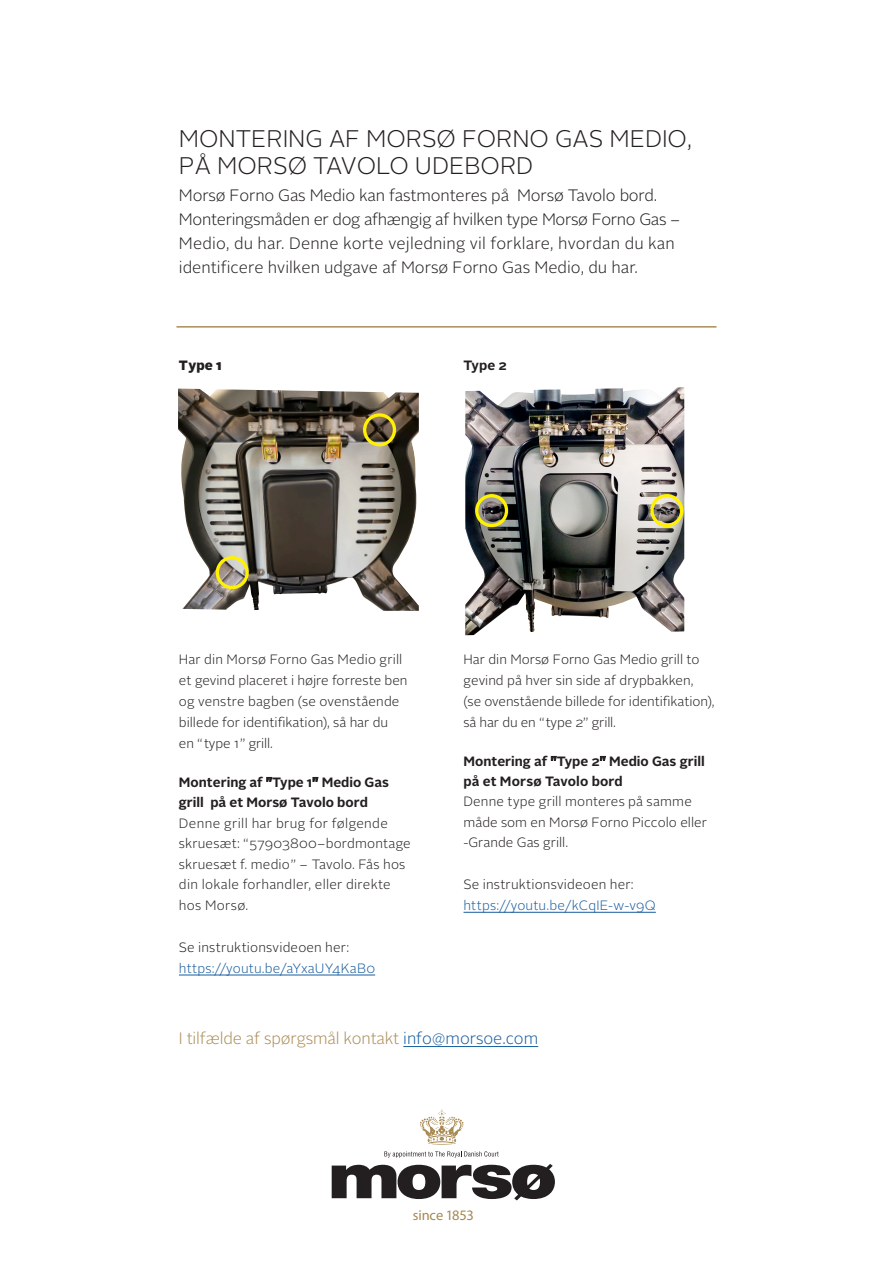
<style>
.page{position:relative;width:893px;height:1263px;background:#fff}
.page>*{position:absolute;margin:0;border:0;box-sizing:border-box;transform-origin:0 0}
.t1{font:300 24px/27px "Alright Sans";color:#231f20}
.t2{font:300 16.5px/24px "Alright Sans";letter-spacing:-.01em;color:#231f20}
.t3{font:300 16.5px "Alright Sans";letter-spacing:-.01em;color:#aa8d58}
.t4{font:14.4px "Myriad Pro";letter-spacing:-.005em;color:#a78951}
.t5{font:300 13.5px/21px "Alright Sans";letter-spacing:.005em;color:#231f20}
.t6{font:300 13.5px/21px "Alright Sans";letter-spacing:.015em;color:#175d9e}
.t7{font:900 13.5px "Alright Sans";color:#231f20}
.t8{font:700 13.5px "Alright Sans";color:#231f20}
.s1{font-weight:700}
.s2{color:#231f20}
.s3{color:#175d9e}
</style>
<div class="page">
<svg style="left:332px;top:1164px;width:223px;height:36px"></svg>
<svg style="left:384px;top:1151px;width:115px;height:7px"></svg>
<svg style="left:420px;top:1109px;width:43px;height:35px"></svg>
<hr style="left:176px;top:326px;width:540px;height:2px;background:#aa8d58">
<img style="left:178px;top:389px;width:241px;height:222px">
<img style="left:465px;top:387px;width:219px;height:248px">
<div style="left:475px;top:494px;width:33px;height:33px;border:3px solid #fff101;border-radius:50%"></div>
<div style="left:216px;top:556px;width:33px;height:33px;border:3px solid #fff101;border-radius:50%"></div>
<div style="left:363px;top:413px;width:33px;height:33px;border:3px solid #fff101;border-radius:50%"></div>
<div style="left:650px;top:494px;width:33px;height:33px;border:3px solid #fff101;border-radius:50%"></div>
<hr style="left:179px;top:975px;width:196px;height:1px;background:#175d9e">
<hr style="left:463px;top:912px;width:193px;height:1px;background:#175d9e">
<hr style="left:403px;top:1046px;width:135px;height:1px;background:#175d9e">
<p class="t1" style="left:179px;top:125px;width:515px">MONTERING AF MORSØ FORNO GAS MEDIO,<br>PÅ MORSØ TAVOLO UDEBORD</p>
<p class="t2" style="left:179px;top:183px;width:502px">Morsø Forno Gas Medio kan fastmonteres på Morsø Tavolo bord.<br>Monteringsmåden er dog afhængig af hvilken type Morsø Forno Gas – Medio, du har. Denne korte vejledning vil forklare, hvordan du kan identificere hvilken udgave af Morsø Forno Gas Medio, du har.</p>
<p class="t7" style="left:179px;top:355px;width:44px">Type 1</p>
<p class="t8" style="left:463px;top:356px;width:45px">Type 2</p>
<p class="t5" style="left:179px;top:649px;width:230px">Har din Morsø Forno Gas Medio grill et gevind placeret i højre forreste ben og venstre bagben (se ovenstående billede for identifikation), så har du<br>en “type 1” grill.</p>
<p class="t5" style="left:179px;top:772px;width:233px;line-height:20.5px"><span class="s1">Montering af "Type 1" Medio Gas grill på et Morsø Tavolo bord<br></span>Denne grill har brug for følgende skruesæt: “57903800–bordmontage skruesæt f. medio” – Tavolo. Fås hos din lokale forhandler, eller direkte hos Morsø.</p>
<p class="t6" style="left:179px;top:937px;width:198px"><span class="s2">Se instruktionsvideoen her: </span>https://youtu.be/aYxaUY4KaB0</p>
<p class="t5" style="left:463px;top:649px;width:253px">Har din Morsø Forno Gas Medio grill to gevind på hver sin side af drypbakken, (se ovenstående billede for identifikation), så har du en “type 2” grill.</p>
<p class="t5" style="left:463px;top:751px;width:245px;line-height:20.2px"><span class="s1">Montering af "Type 2" Medio Gas grill på et Morsø Tavolo bord<br></span>Denne type grill monteres på samme måde som en Morsø Forno Piccolo eller -Grande Gas grill.</p>
<p class="t6" style="left:463px;top:874px;width:194px"><span class="s2">Se instruktionsvideoen her: </span>https://youtu.be/kCqIE-w-v9Q</p>
<p class="t3" style="left:179px;top:1027px;width:361px">I tilfælde af spørgsmål kontakt <span class="s3">info@morsoe.com</span></p>
<p class="t4" style="left:413px;top:1207px;width:63px">since 1853</p>
</div>
